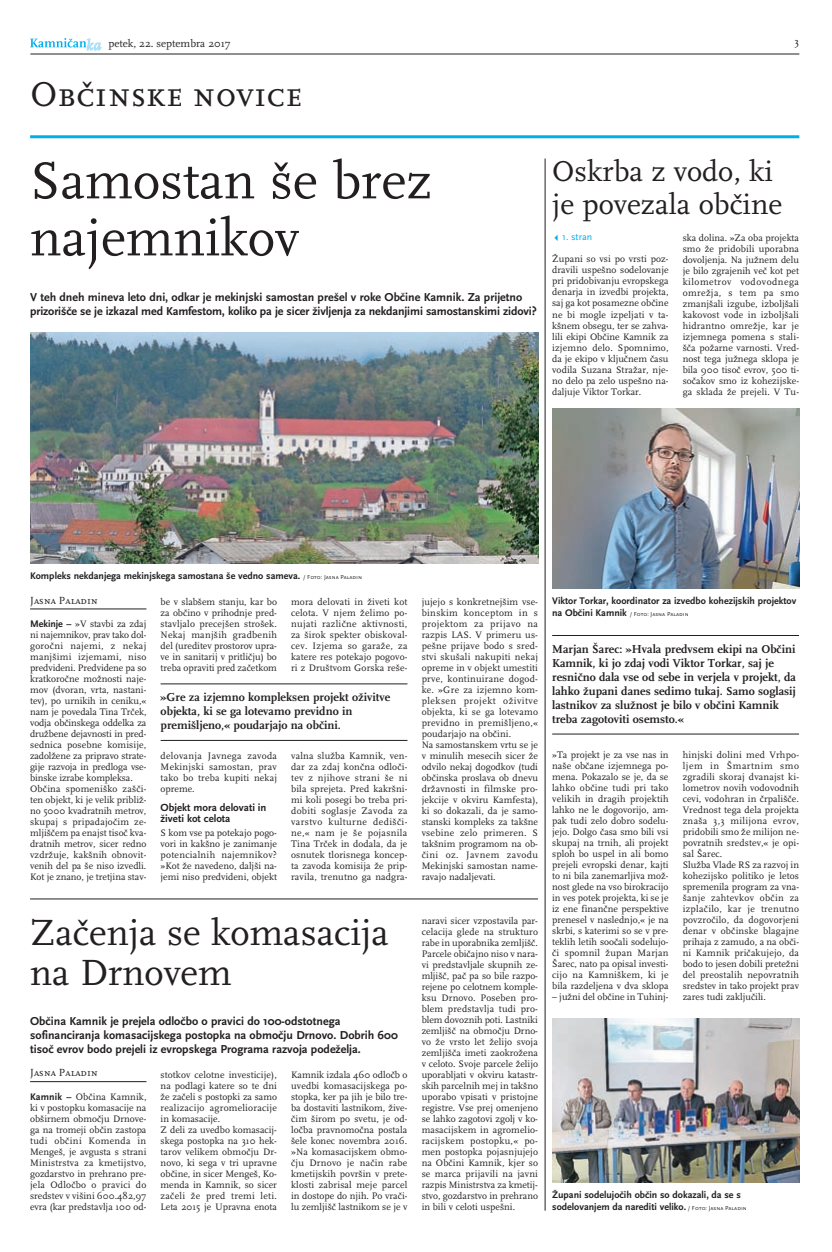
<style>
.page{position:relative;width:832px;height:1252px;background:#fff}
.page>*{position:absolute;margin:0;border:0;box-sizing:border-box;transform-origin:0 0}
.t1{font:54px/57px "GG Scala Rom DEE";color:#231f20}
.t2{font:38px/40px "GG Scala Rom DEE";color:#231f20}
.t3{font:36px "GG Scala Rom Cap DEE";color:#231f20}
.t4{font:30px/33px "GG Scala Rom DEE";color:#231f20}
.t5{font:600 12px/14px "GG Scala San DEE";color:#231f20}
.t6{font:600 12px/14px "GG Scala Rom DEE";color:#231f20}
.t7{font:11px "GG Scala Rom DEE";color:#231f20}
.t8{font:600 10.8px/11px "GG Scala San DEE";color:#231f20}
.t9{font:10.8px "GG Scala Rom Cap DEE";color:#231f20}
.t10{font:10.8px "GG Scala Rom DEE";color:#231f20}
.t11{font:600 10px/12px "GG Scala San DEE";color:#231f20}
.t12{font:10px "GG Scala San DEE";color:#00aeef}
.t13{font:9.8px/11px "GG Scala Rom DEE";letter-spacing:.01em;color:#231f20;text-align:justify}
.t14{font:6px "GG Scala San Cap DEE";color:#231f20}
.s1{font-family:"GG Scala San Cap DEE";font-weight:400;font-size:6px}
.s2{font-family:"GG Scala San DEE";font-weight:600;font-size:10px}
</style>
<div class="page">
<hr style="left:30px;top:54px;width:769px;height:1px;background:#231f20">
<hr style="left:30px;top:135px;width:769px;height:3px;background:#00aeef">
<svg style="left:30px;top:38px;width:72px;height:13px"></svg>
<hr style="left:544px;top:158px;width:1px;height:1052px;background:#231f20">
<hr style="left:30px;top:608px;width:116px;height:1px;background:#231f20">
<img style="left:30px;top:332px;width:507px;height:231px">
<hr style="left:30px;top:1081px;width:116px;height:1px;background:#231f20">
<hr style="left:30px;top:898px;width:507px;height:1px;background:#231f20">
<hr style="left:160px;top:683px;width:247px;height:1px;background:#231f20">
<hr style="left:160px;top:740px;width:247px;height:1px;background:#231f20">
<img style="left:552px;top:408px;width:246px;height:180px">
<img style="left:552px;top:1018px;width:246px;height:164px">
<hr style="left:552px;top:635px;width:246px;height:1px;background:#231f20">
<hr style="left:552px;top:733px;width:246px;height:1px;background:#231f20">
<p class="t7" style="left:108px;top:38px;width:123px">petek, 22. septembra 2017</p>
<p class="t10" style="left:794px;top:36px;width:6px">3</p>
<h3 class="t3" style="left:30px;top:76px;width:273px">Občinske novice</h3>
<h1 class="t1" style="left:30px;top:154px;width:403px">Samostan še brez najemnikov</h1>
<p class="t5" style="left:30px;top:290px;width:508px">V teh dneh mineva leto dni, odkar je mekinjski samostan prešel v roke Občine Kamnik. Za prijetno prizorišče se je izkazal med Kamfestom, koliko pa je sicer življenja za nekdanjimi samostanskimi zidovi?</p>
<h3 class="t4" style="left:552px;top:155px;width:231px">Oskrba z vodo, ki je povezala občine</h3>
<p class="t12" style="left:552px;top:231px;width:42px">✓1. stran</p>
<p class="t13" style="left:682px;top:233px;width:118px">ska dolina. »Za oba projekta smo že pridobili uporabna dovoljenja. Na južnem delu je bilo zgrajenih več kot pet kilometrov vodovodnega omrežja, s tem pa smo zmanjšali izgube, izboljšali kakovost vode in izboljšali hidrantno omrežje, kar je izjemnega pomena s stali&shy;šča požarne varnosti. Vred&shy;nost tega južnega sklopa je bila 900 tisoč evrov, 500 ti&shy;sočakov smo iz kohezijske&shy;ga sklada že prejeli. V Tu-</p>
<p class="t13" style="left:552px;top:254px;width:118px">Župani so vsi po vrsti poz&shy;dravili uspešno sodelovanje pri pridobivanju evropskega denarja in izvedbi projekta, saj ga kot posamezne občine ne bi mogle izpeljati v ta&shy;kšnem obsegu, ter se zahva&shy;lili ekipi Občine Kamnik za izjemno delo. Spomnimo, da je ekipo v ključnem času vodila Suzana Stražar, nje&shy;no delo pa zelo uspešno na&shy;daljuje Viktor Torkar.</p>
<p class="t11" style="left:30px;top:569px;width:333px">Kompleks nekdanjega mekinjskega samostana še vedno sameva. <span class="s1">/ Foto: Jasna Paladin</span></p>
<p class="t9" style="left:30px;top:594px;width:69px">Jasna Paladin</p>
<p class="t13" style="left:30px;top:618px;width:118px;text-align:left"><span class="s2">Mekinje –</span> »V stavbi za zdaj ni najemnikov, prav tako dol&shy;goročni najemi, z nekaj manjšimi izjemami, niso predvideni. Predvidene pa so kratkoročne možnosti naje&shy;mov (dvoran, vrta, nastani&shy;tev), po urnikih in ceniku,« nam je povedala Tina Trček, vodja občinskega oddelka za družbene dejavnosti in pred&shy;sednica posebne komisije, zadolžene za pripravo strate&shy;gije razvoja in predloga vse&shy;binske izrabe kompleksa.<br>Občina spomeniško zašči&shy;ten objekt, ki je velik približ&shy;no 5000 kvadratnih metrov, skupaj s pripadajočim ze&shy;mljiščem pa enajst tisoč kva&shy;dratnih metrov, sicer redno vzdržuje, kakšnih obnovit&shy;venih del pa še niso izvedli.<br>Kot je znano, je tretjina stav-</p>
<p class="t13" style="left:160px;top:596px;width:118px">be v slabšem stanju, kar bo za občino v prihodnje pred&shy;stavljalo precejšen strošek.<br>Nekaj manjših gradbenih del (ureditev prostorov upra&shy;ve in sanitarij v pritličju) bo treba opraviti pred začetkom</p>
<p class="t13" style="left:291px;top:596px;width:118px">mora delovati in živeti kot celota. V njem želimo po&shy;nujati različne aktivnosti, za širok spekter obiskoval&shy;cev. Izjema so garaže, za katere res potekajo pogovo&shy;ri z Društvom Gorska reše-</p>
<p class="t6" style="left:160px;top:690px;width:231px">»Gre za izjemno kompleksen projekt oživitve objekta, ki se ga lotevamo previdno in premišljeno,« poudarjajo na občini.</p>
<p class="t13" style="left:160px;top:750px;width:118px">delovanja Javnega zavoda Mekinjski samostan, prav tako bo treba kupiti nekaj opreme.</p>
<p class="t8" style="left:160px;top:802px;width:107px">Objekt mora delovati in živeti kot celota</p>
<p class="t13" style="left:160px;top:827px;width:118px">S kom vse pa potekajo pogo&shy;vori in kakšno je zanimanje potencialnih najemnikov? »Kot že navedeno, daljši na&shy;jemi niso predvideni, objekt</p>
<p class="t13" style="left:291px;top:750px;width:118px">valna služba Kamnik, ven&shy;dar za zdaj končna odloči&shy;tev z njihove strani še ni bila sprejeta. Pred kakršni&shy;mi koli posegi bo treba pri&shy;dobiti soglasje Zavoda za varstvo kulturne dedišči&shy;ne,« nam je še pojasnila Tina Trček in dodala, da je osnutek tlorisnega koncep&shy;ta zavoda komisija že prip&shy;ravila, trenutno ga nadgra-</p>
<h2 class="t2" style="left:30px;top:914px;width:360px">Začenja se komasacija na Drnovem</h2>
<p class="t5" style="left:30px;top:1013px;width:369px">Občina Kamnik je prejela odločbo o pravici do 100-odstotnega sofinanciranja komasacijskega postopka na območju Drnovo. Dobrih 600 tisoč evrov bodo prejeli iz evropskega Programa razvoja podeželja.</p>
<p class="t9" style="left:30px;top:1067px;width:69px">Jasna Paladin</p>
<p class="t13" style="left:30px;top:1091px;width:118px"><span class="s2">Kamnik –</span> Občina Kamnik, ki v postopku komasacije na obširnem območju Drnove&shy;ga na tromeji občin zastopa tudi občini Komenda in Mengeš, je avgusta s strani Ministrstva za kmetijstvo, gozdarstvo in prehrano pre&shy;jela Odločbo o pravici do sredstev v višini 600.482,97 evra (kar predstavlja 100 od-</p>
<p class="t13" style="left:160px;top:1069px;width:118px;text-align:left">stotkov celotne investicije), na podlagi katere so te dni že začeli s postopki za samo realizacijo agromelioracije in komasacije.<br>Z deli za uvedbo komasacij&shy;skega postopka na 310 hek&shy;tarov velikem območju Dr&shy;novo, ki sega v tri upravne občine, in sicer Mengeš, Ko&shy;menda in Kamnik, so sicer začeli že pred tremi leti.<br>Leta 2015 je Upravna enota</p>
<p class="t13" style="left:291px;top:1069px;width:118px">Kamnik izdala 460 odločb o uvedbi komasacijskega po&shy;stopka, ker pa jih je bilo tre&shy;ba dostaviti lastnikom, žive&shy;čim širom po svetu, je od&shy;ločba pravnomočna postala šele konec novembra 2016. »Na komasacijskem obmo&shy;čju Drnovo je način rabe kmetijskih površin v prete&shy;klosti zabrisal meje parcel in dostope do njih. Po vrači&shy;lu zemljišč lastnikom se je v</p>
<p class="t13" style="left:421px;top:596px;width:118px;text-align:left">jujejo s konkretnejšim vse&shy;binskim konceptom in s projektom za prijavo na razpis LAS. V primeru us&shy;pešne prijave bodo s sred&shy;stvi skušali nakupiti nekaj opreme in v objekt umestiti prve, kontinuirane dogod&shy;ke. »Gre za izjemno kom&shy;pleksen projekt oživitve objekta, ki se ga lotevamo previdno in premišljeno,« poudarjajo na občini.<br>Na samostanskem vrtu se je v minulih mesecih sicer že odvilo nekaj dogodkov (tudi občinska proslava ob dnevu državnosti in filmske pro&shy;jekcije v okviru Kamfesta), ki so dokazali, da je samo&shy;stanski kompleks za takšne vsebine zelo primeren. S takšnim programom na ob&shy;čini oz. Javnem zavodu<br>Mekinjski samostan name&shy;ravajo nadaljevati.</p>
<p class="t13" style="left:421px;top:916px;width:118px">naravi sicer vzpostavila par&shy;celacija glede na strukturo rabe in uporabnika zemljišč.<br>Parcele običajno niso v nara&shy;vi predstavljale skupnih ze&shy;mljišč, pač pa so bile razpo&shy;rejene po celotnem komple&shy;ksu Drnovo. Poseben pro&shy;blem predstavlja tudi pro&shy;blem dovoznih poti. Lastniki zemljišč na območju Drno&shy;vo že vrsto let želijo svoja zemljišča imeti zaokrožena v celoto. Svoje parcele želijo uporabljati v okviru katastr&shy;skih parcelnih mej in takšno uporabo vpisati v pristojne registre. Vse prej omenjeno se lahko zagotovi zgolj v ko&shy;masacijskem in agromelio&shy;racijskem postopku,« po&shy;men postopka pojasnjujejo na Občini Kamnik, kjer so se marca prijavili na javni razpis Ministrstva za kmetij&shy;stvo, gozdarstvo in prehrano in bili v celoti uspešni.</p>
<p class="t11" style="left:552px;top:595px;width:245px">Viktor Torkar, koordinator za izvedbo kohezijskih projektov</p>
<p class="t14" style="left:552px;top:611px;width:138px"><span class="s2">na Občini Kamnik</span> / Foto: Jasna Paladin</p>
<p class="t6" style="left:552px;top:642px;width:245px">Marjan Šarec: »Hvala predvsem ekipi na Občini Kamnik, ki jo zdaj vodi Viktor Torkar, saj je resnično dala vse od sebe in verjela v projekt, da lahko župani danes sedimo tukaj. Samo soglasij lastnikov za služnost je bilo v občini Kamnik treba zagotoviti osemsto.«</p>
<p class="t13" style="left:552px;top:749px;width:118px">»Ta projekt je za vse nas in naše občane izjemnega po&shy;mena. Pokazalo se je, da se lahko občine tudi pri tako velikih in dragih projektih lahko ne le dogovorijo, am&shy;pak tudi zelo dobro sodelu&shy;jejo. Dolgo časa smo bili vsi skupaj na trnih, ali projekt sploh bo uspel in ali bomo prejeli evropski denar, kajti to ni bila zanemarljiva mož&shy;nost glede na vso birokracijo in ves potek projekta, ki se je iz ene finančne perspektive prenesel v naslednjo,« je na skrbi, s katerimi so se v pre&shy;teklih letih soočali sodelujo&shy;či spomnil župan Marjan Šarec, nato pa opisal investi&shy;cijo na Kamniškem, ki je bila razdeljena v dva sklopa</p>
<p class="t13" style="left:552px;top:991px;width:118px">– južni del občine in Tuhinj-</p>
<p class="t13" style="left:682px;top:750px;width:118px;text-align:left">hinjski dolini med Vrhpo&shy;ljem in Šmartnim smo zgradili skoraj dvanajst ki&shy;lometrov novih vodovodnih cevi, vodohran in črpališče.<br>Vrednost tega dela projekta znaša 3,3 milijona evrov, pridobili smo že milijon ne&shy;povratnih sredstev,« je opi&shy;sal Šarec.<br>Služba Vlade RS za razvoj in kohezijsko politiko je letos spremenila program za vna&shy;šanje zahtevkov občin za izplačilo, kar je trenutno povzročilo, da dogovorjeni denar v občinske blagajne prihaja z zamudo, a na obči&shy;ni Kamnik pričakujejo, da bodo to jesen dobili pretežni del preostalih nepovratnih sredstev in tako projekt prav zares tudi zaključili.</p>
<p class="t11" style="left:552px;top:1189px;width:196px">Župani sodelujočih občin so dokazali, da se s sodelovanjem da narediti veliko. <span class="s1">/ Foto: Jasna Paladin</span></p>
</div>
